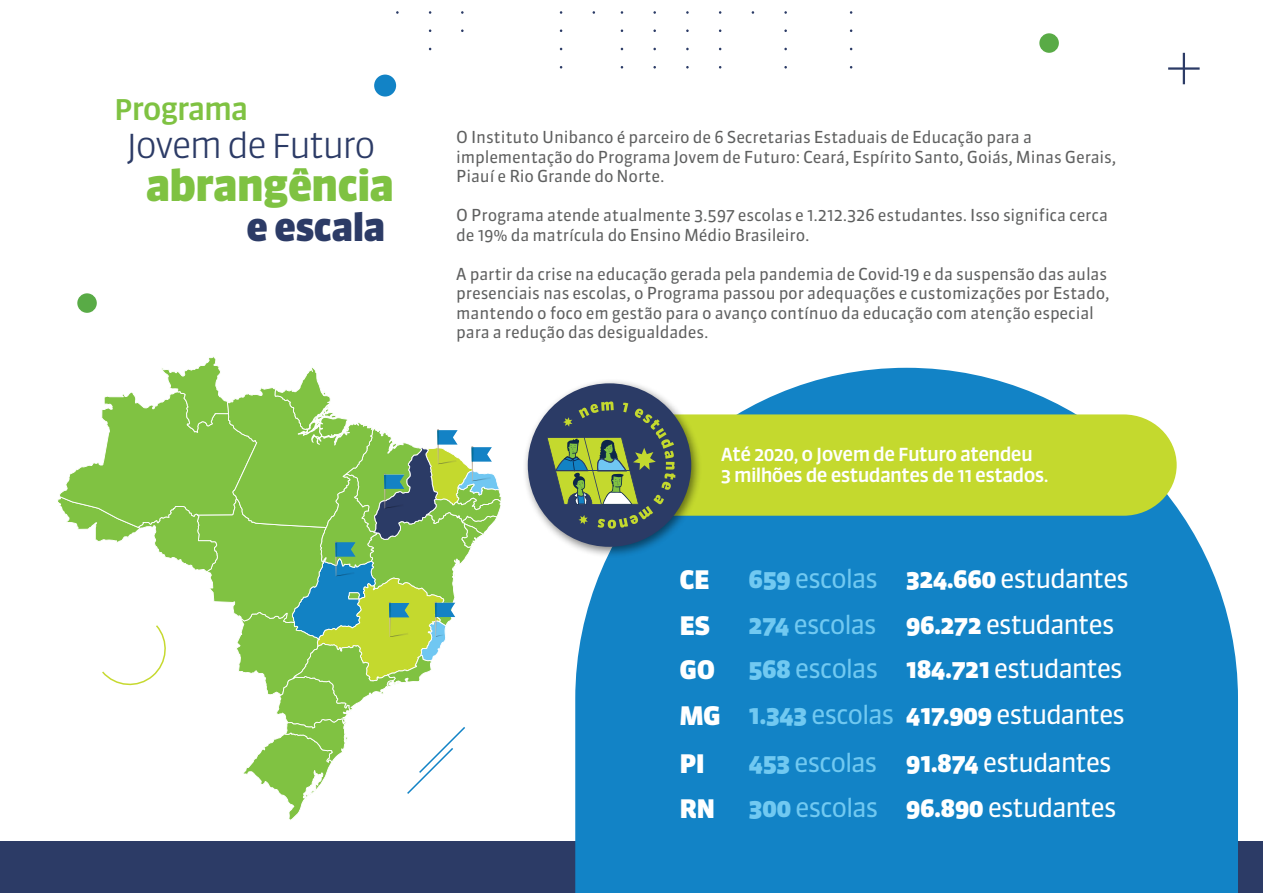
<style>
.page{position:relative;width:1263px;height:893px;background:#fff}
.page>*{position:absolute;margin:0;border:0;box-sizing:border-box;transform-origin:0 0}
.t1{font:900 40.5px "Sanuk Big Pro";color:#7fc242}
.t2{font:900 36px "Sanuk Big Pro";color:#2c3b66}
.t3{font:300 33px "Sanuk Big Pro";color:#2c3b66}
.t4{font:500 28.5px "Sanuk Big Pro";color:#7fc242}
.t5{font:900 25.5px "Sanuk Big Pro";color:#fff}
.t6{font:24px "Sanuk Big Pro";color:#fff}
.t7{font:500 18px/21px "Sanuk Big Pro";color:#fff}
.t8{font:16.5px/19.5px "Sanuk";letter-spacing:-.01em;color:#5e5f5f}
.s1{font-weight:900;color:#71c9f1}
.s2{color:#71c9f1}
.s3{font-weight:900}
</style>
<div class="page">
<div style="left:0;top:842px;width:1263px;height:51px;background:#2c3b66"></div>
<svg style="left:575px;top:368px;width:663px;height:525px;background:#288ecb"></svg>
<div style="left:703px;top:414px;width:474px;height:102px;background:#c4d92e"></div>
<div style="left:374px;top:75px;width:22px;height:22px;background:#1283c6;border-radius:50%"></div>
<div style="left:77px;top:293px;width:20px;height:20px;background:#59ab46;border-radius:50%"></div>
<div style="left:1039px;top:33px;width:20px;height:20px;background:#59ab46;border-radius:50%"></div>
<hr style="left:1183px;top:53px;width:2px;height:31px;background:#2c3b66">
<hr style="left:1168px;top:67px;width:31px;height:3px;background:#2c3b66">
<svg style="left:58px;top:357px;width:444px;height:463px"></svg>
<img style="left:471px;top:447px;width:21px;height:15px">
<div style="left:522px;top:378px;width:181px;height:180px;background:#000;opacity:.5"></div>
<div style="left:528px;top:383px;width:163px;height:164px;background:#2b3b66;border-radius:50%"></div>
<svg style="left:547px;top:401px;width:128px;height:128px"></svg>
<h3 class="t4" style="left:115px;top:91px;width:135px">Programa</h3>
<h3 class="t3" style="left:127px;top:124px;width:249px">Jovem de Futuro</h3>
<h1 class="t1" style="left:146px;top:160px;width:249px">abrangência</h1>
<h2 class="t2" style="left:247px;top:204px;width:140px">e escala</h2>
<p class="t8" style="left:456px;top:127px;width:661px">O Instituto Unibanco é parceiro de 6 Secretarias Estaduais de Educação para a implementação do Programa Jovem de Futuro: Ceará, Espírito Santo, Goiás, Minas Gerais,<br>Piauí e Rio Grande do Norte.</p>
<p class="t8" style="left:456px;top:205px;width:653px">O Programa atende atualmente 3.597 escolas e 1.212.326 estudantes. Isso significa cerca de 19% da matrícula do Ensino Médio Brasileiro.</p>
<p class="t8" style="left:456px;top:264px;width:655px">A partir da crise na educação gerada pela pandemia de Covid-19 e da suspensão das aulas presenciais nas escolas, o Programa passou por adequações e customizações por Estado, mantendo o foco em gestão para o avanço contínuo da educação com atenção especial para a redução das desigualdades.</p>
<p class="t7" style="left:721px;top:444px;width:329px">Até 2020, o Jovem de Futuro atendeu<br>3 milhões de estudantes de 11 estados.</p>
<h3 class="t5" style="left:680px;top:563px;width:31px">CE</h3>
<h3 class="t5" style="left:680px;top:609px;width:32px">ES</h3>
<h3 class="t6" style="left:749px;top:564px;width:381px"><span class="s1">659</span> <span class="s2">escolas</span> <span class="s3">324.660</span> estudantes</h3>
<h3 class="t6" style="left:749px;top:609px;width:367px"><span class="s1">274</span> <span class="s2">escolas</span> <span class="s3">96.272</span> estudantes</h3>
<h3 class="t5" style="left:680px;top:653px;width:36px">GO</h3>
<h3 class="t6" style="left:749px;top:654px;width:375px"><span class="s1">568</span> <span class="s2">escolas</span> <span class="s3">184.721</span> estudantes</h3>
<h3 class="t5" style="left:680px;top:699px;width:43px">MG</h3>
<h3 class="t6" style="left:749px;top:699px;width:377px"><span class="s1">1.343</span> <span class="s2">escolas</span> <span class="s3">417.909</span> estudantes</h3>
<h3 class="t5" style="left:680px;top:747px;width:26px">PI</h3>
<h3 class="t6" style="left:749px;top:748px;width:364px"><span class="s1">453</span> <span class="s2">escolas</span> <span class="s3">91.874</span> estudantes</h3>
<h3 class="t5" style="left:680px;top:793px;width:37px">RN</h3>
<h3 class="t6" style="left:749px;top:793px;width:369px"><span class="s1">300</span> <span class="s2">escolas</span> <span class="s3">96.890</span> estudantes</h3>
</div>
